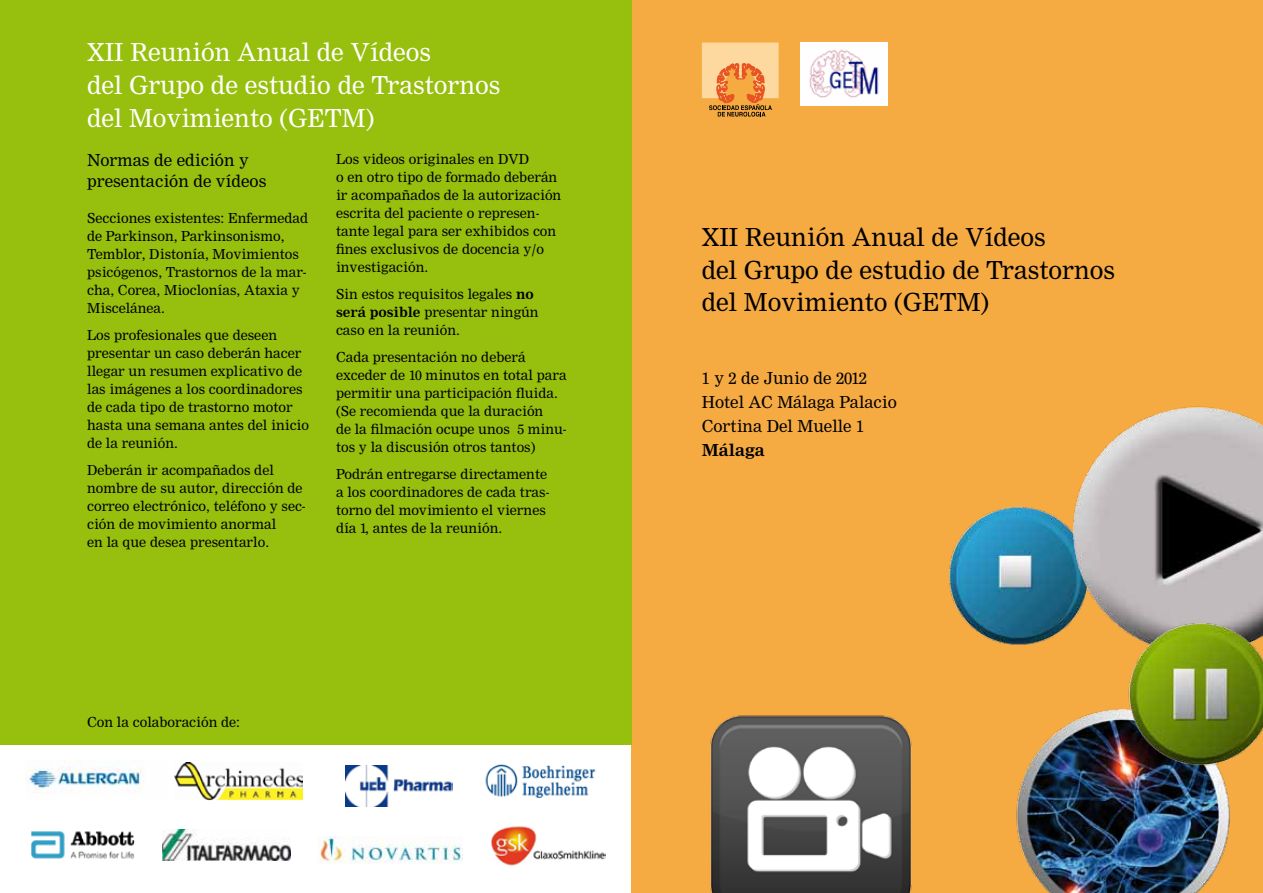
<style>
.page{position:relative;width:1263px;height:893px;background:#fff}
.page>*{position:absolute;margin:0;border:0;box-sizing:border-box;transform-origin:0 0}
.t1{font:27px/33px "Nimrod";color:#000}
.t2{font:27px/33px "Nimrod";color:#fff}
.t3{font:18px/24px "Nimrod";color:#000}
.t4{font:18px "Nimrod Bld";color:#000}
.t5{font:15px/18px "Nimrod";color:#000}
.s1{font-family:"Nimrod Bld"}
</style>
<div class="page">
<div style="left:631px;top:0;width:632px;height:893px;background:#f6aa42"></div>
<img style="left:949px;top:507px;width:108px;height:138px">
<div style="left:0;top:0;width:631px;height:744px;background:#97bf0d"></div>
<img style="left:1057px;top:406px;width:206px;height:228px">
<img style="left:710px;top:715px;width:202px;height:178px">
<img style="left:1016px;top:709px;width:214px;height:184px">
<img style="left:1118px;top:617px;width:145px;height:157px">
<svg style="left:702px;top:43px;width:77px;height:74px"></svg>
<img style="left:800px;top:43px;width:87px;height:62px">
<img style="left:31px;top:831px;width:104px;height:28px">
<img style="left:26px;top:760px;width:118px;height:33px">
<img style="left:175px;top:762px;width:127px;height:38px">
<img style="left:485px;top:764px;width:111px;height:34px">
<img style="left:163px;top:829px;width:127px;height:31px">
<img style="left:318px;top:836px;width:145px;height:28px">
<img style="left:346px;top:766px;width:106px;height:40px">
<img style="left:491px;top:826px;width:114px;height:40px">
<h1 class="t2" style="left:87px;top:37px;width:415px">XII Reunión Anual de Vídeos<br>del Grupo de estudio de Trastornos del Movimiento (GETM)</h1>
<p class="t3" style="left:87px;top:150px;width:181px;line-height:21.6px">Normas de edición y presentación de vídeos</p>
<p class="t5" style="left:87px;top:210px;width:223px">Secciones existentes: Enfermedad de Parkinson, Parkinsonismo,<br>Temblor, Distonía, Movimientos psicógenos, Trastornos de la mar&shy;cha, Corea, Mioclonías, Ataxia y<br>Miscelánea.</p>
<p class="t5" style="left:87px;top:327px;width:223px">Los profesionales que deseen presentar un caso deberán hacer llegar un resumen explicativo de las imágenes a los coordinadores de cada tipo de trastorno motor hasta una semana antes del inicio de la reunión.</p>
<p class="t5" style="left:87px;top:462px;width:220px">Deberán ir acompañados del nombre de su autor, dirección de correo electrónico, teléfono y sec&shy;ción de movimiento anormal<br>en la que desea presentarlo.</p>
<p class="t5" style="left:336px;top:151px;width:227px">Los videos originales en DVD<br>o en otro tipo de formado deberán ir acompañados de la autorización escrita del paciente o represen&shy;tante legal para ser exhibidos con fines exclusivos de docencia y/o investigación.</p>
<p class="t5" style="left:336px;top:286px;width:204px">Sin estos requisitos legales <span class="s1">no será posible</span> presentar ningún caso en la reunión.</p>
<p class="t5" style="left:336px;top:349px;width:232px">Cada presentación no deberá exceder de 10 minutos en total para permitir una participación fluida. (Se recomienda que la duración<br>de la filmación ocupe unos 5 minu&shy;tos y la discusión otros tantos)</p>
<p class="t5" style="left:336px;top:466px;width:215px">Podrán entregarse directamente a los coordinadores de cada tras&shy;torno del movimiento el viernes día 1, antes de la reunión.</p>
<p class="t5" style="left:87px;top:714px;width:154px">Con la colaboración de:</p>
<h1 class="t1" style="left:702px;top:222px;width:415px">XII Reunión Anual de Vídeos<br>del Grupo de estudio de Trastornos del Movimiento (GETM)</h1>
<p class="t3" style="left:702px;top:367px;width:196px">1 y 2 de Junio de 2012<br>Hotel AC Málaga Palacio<br>Cortina Del Muelle 1</p>
<p class="t4" style="left:702px;top:437px;width:65px">Málaga</p>
</div>
